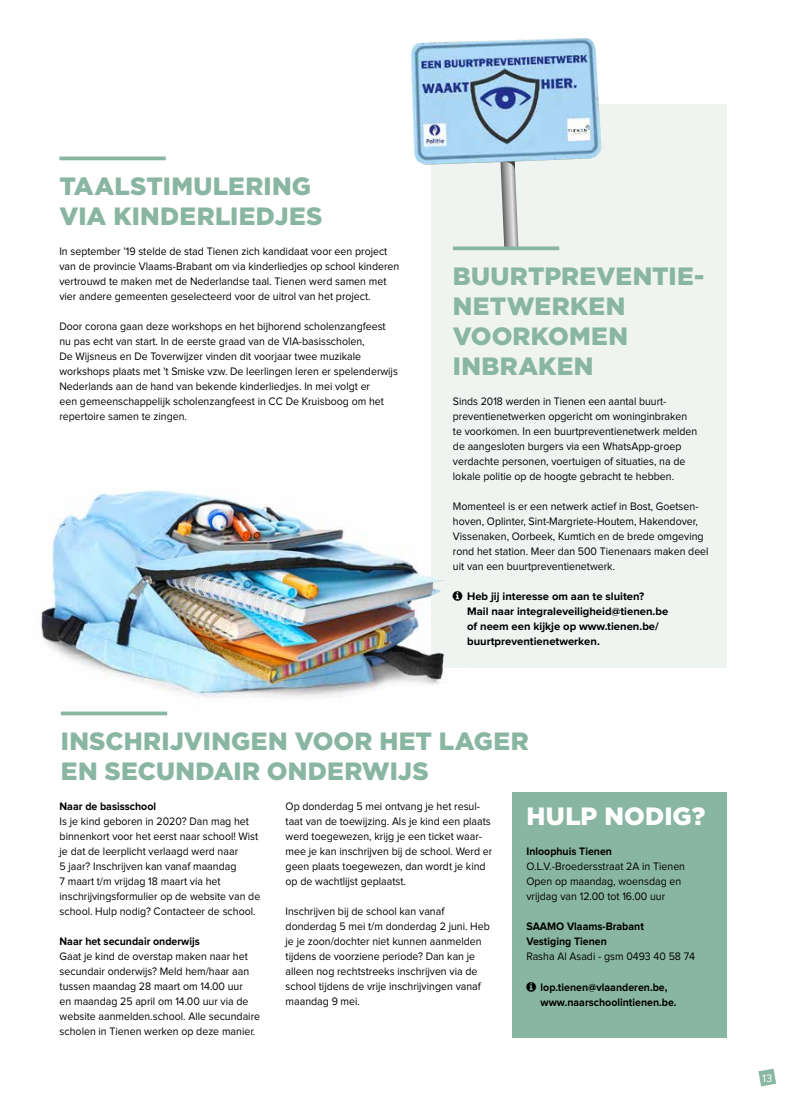
<style>
.page{position:relative;width:787px;height:1099px;background:#fff}
.page>*{position:absolute;margin:0;border:0;box-sizing:border-box;transform-origin:0 0}
.t1{font:900 25px/30px "Gotham";letter-spacing:.01em;color:#89b6a2}
.t2{font:900 25px "Gotham";letter-spacing:.005em;color:#fff}
.t3{font:11.25px/15px "Proxima Nova";color:#000;scale:.94 1}
.t4{font:11.25px/15px "Proxima Nova";color:#000;scale:.93 1}
.t5{font:700 11.25px/15px "Proxima Nova";color:#000;scale:.94 1}
.t6{font:700 11.25px/15px "Proxima Nova";color:#000}
.t7{font:11.25px "Proxima Nova";color:#fff}
</style>
<div class="page">
<img style="left:41px;top:490px;width:426px;height:226px">
<svg style="left:59px;top:156px;width:107px;height:4px"></svg>
<svg style="left:61px;top:711px;width:106px;height:4px"></svg>
<div style="left:512px;top:792px;width:214px;height:245px;background:#89b6a2"></div>
<div style="left:431px;top:104px;width:295px;height:563px;background:#eff4f1"></div>
<svg style="left:453px;top:246px;width:106px;height:4px"></svg>
<svg style="left:497px;top:166px;width:21px;height:82px"></svg>
<img style="left:411px;top:38px;width:190px;height:128px">
<img style="left:390px;top:573px;width:54px;height:100px">
<svg style="left:758px;top:1068px;width:18px;height:18px"></svg>
<h1 class="t1" style="left:59px;top:171px;width:264px">TAALSTIMULERING<br>VIA KINDERLIEDJES</h1>
<p class="t3" style="left:59px;top:244px;width:363px">In september ’19 stelde de stad Tienen zich kandidaat voor een project van de provincie Vlaams-Brabant om via kinderliedjes op school kinderen vertrouwd te maken met de Nederlandse taal. Tienen werd samen met vier andere gemeenten geselecteerd voor de uitrol van het project.</p>
<p class="t3" style="left:59px;top:319px;width:361px">Door corona gaan deze workshops en het bijhorend scholenzangfeest nu pas echt van start. In de eerste graad van de VIA-basisscholen,<br>De Wijsneus en De Toverwijzer vinden dit voorjaar twee muzikale workshops plaats met 't Smiske vzw. De leerlingen leren er spelenderwijs Nederlands aan de hand van bekende kinderliedjes. In mei volgt er<br>een gemeenschappelijk scholenzangfeest in CC De Kruisboog om het repertoire samen te zingen.</p>
<h1 class="t1" style="left:453px;top:261px;width:253px">BUURTPREVENTIE-<br>NETWERKEN<br>VOORKOMEN<br>INBRAKEN</h1>
<p class="t4" style="left:453px;top:394px;width:264px">Sinds 2018 werden in Tienen een aantal buurt&shy;preventienetwerken opgericht om woninginbraken te voorkomen. In een buurtpreventienetwerk melden de aangesloten burgers via een WhatsApp-groep verdachte personen, voertuigen of situaties, na de lokale politie op de hoogte gebracht te hebben.</p>
<p class="t3" style="left:453px;top:499px;width:273px">Momenteel is er een netwerk actief in Bost, Goetsen&shy;hoven, Oplinter, Sint-Margriete-Houtem, Hakendover, Vissenaken, Oorbeek, Kumtich en de brede omgeving rond het station. Meer dan 500 Tienenaars maken deel uit van een buurtpreventienetwerk.</p>
<p class="t6" style="left:467px;top:589px;width:203px">Heb jij interesse om aan te sluiten?<br>Mail naar integraleveiligheid@tienen.be of neem een kijkje op www.tienen.be/ buurtpreventienetwerken.</p>
<h1 class="t1" style="left:61px;top:726px;width:469px">INSCHRIJVINGEN VOOR HET LAGER<br>EN SECUNDAIR ONDERWIJS</h1>
<p class="t5" style="left:60px;top:799px;width:104px">Naar de basisschool</p>
<p class="t3" style="left:60px;top:814px;width:215px">Is je kind geboren in 2020? Dan mag het binnenkort voor het eerst naar school! Wist je dat de leerplicht verlaagd werd naar<br>5 jaar? Inschrijven kan vanaf maandag<br>7 maart t/m vrijdag 18 maart via het inschrijvingsformulier op de website van de school. Hulp nodig? Contacteer de school.</p>
<p class="t5" style="left:60px;top:934px;width:151px">Naar het secundair onderwijs</p>
<p class="t3" style="left:60px;top:949px;width:215px">Gaat je kind de overstap maken naar het secundair onderwijs? Meld hem/haar aan tussen maandag 28 maart om 14.00 uur<br>en maandag 25 april om 14.00 uur via de website aanmelden.school. Alle secundaire scholen in Tienen werken op deze manier.</p>
<p class="t3" style="left:285px;top:799px;width:221px">Op donderdag 5 mei ontvang je het resul&shy;taat van de toewijzing. Als je kind een plaats werd toegewezen, krijg je een ticket waar&shy;mee je kan inschrijven bij de school. Werd er geen plaats toegewezen, dan wordt je kind op de wachtlijst geplaatst.</p>
<p class="t3" style="left:285px;top:904px;width:219px">Inschrijven bij de school kan vanaf donderdag 5 mei t/m donderdag 2 juni. Heb je je zoon/dochter niet kunnen aanmelden tijdens de voorziene periode? Dan kan je alleen nog rechtstreeks inschrijven via de school tijdens de vrije inschrijvingen vanaf maandag 9 mei.</p>
<h1 class="t2" style="left:526px;top:802px;width:180px">HULP NODIG?</h1>
<p class="t5" style="left:526px;top:844px;width:92px">Inloophuis Tienen</p>
<p class="t3" style="left:526px;top:859px;width:170px">O.L.V.-Broedersstraat 2A in Tienen<br>Open op maandag, woensdag en vrijdag van 12.00 tot 16.00 uur</p>
<p class="t5" style="left:526px;top:919px;width:126px">SAAMO Vlaams-Brabant<br>Vestiging Tienen</p>
<p class="t3" style="left:526px;top:949px;width:181px">Rasha Al Asadi - gsm 0493 40 58 74</p>
<p class="t5" style="left:540px;top:979px;width:146px">lop.tienen@vlaanderen.be, www.naarschoolintienen.be.</p>
<p class="t7" style="left:762px;top:1071px;width:12px">13</p>
</div>
